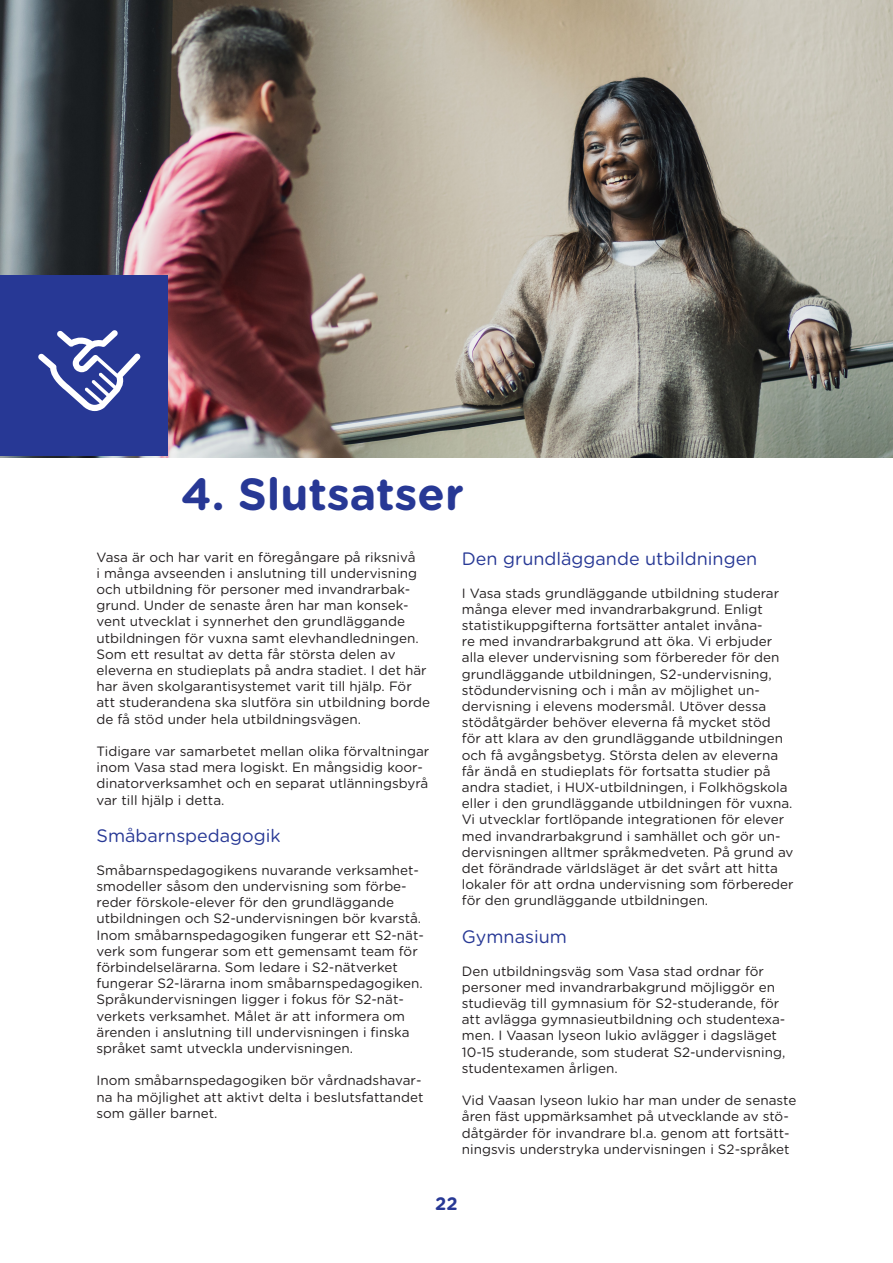
<style>
.page{position:relative;width:893px;height:1263px;background:#fff}
.page>*{position:absolute;margin:0;border:0;box-sizing:border-box;transform-origin:0 0}
.t1{font:700 45px "Gotham Rounded";color:#273895}
.t2{font:18px "Gotham Rounded";color:#273895}
.t3{font:700 18px "Gotham Rounded";color:#273895}
.t4{font:13.5px/16.2px "Gotham Rounded";color:#231f20}
</style>
<div class="page">
<img style="left:0;top:0;width:893px;height:457px">
<div style="left:0;top:275px;width:167px;height:180px;background:#273895"></div>
<svg style="left:38px;top:330px;width:102px;height:81px"></svg>
<p class="t1" style="left:181px;top:461px;width:285px">4. Slutsatser</p>
<p class="t4" style="left:97px;top:548px;width:335px">Vasa är och har varit en föregångare på riksnivå<br>i många avseenden i anslutning till undervisning och utbildning för personer med invandrarbak&shy;grund. Under de senaste åren har man konsek&shy;vent utvecklat i synnerhet den grundläggande utbildningen för vuxna samt elevhandledningen.<br>Som ett resultat av detta får största delen av eleverna en studieplats på andra stadiet. I det här har även skolgarantisystemet varit till hjälp. För att studerandena ska slutföra sin utbildning borde de få stöd under hela utbildningsvägen.</p>
<p class="t4" style="left:97px;top:742px;width:334px">Tidigare var samarbetet mellan olika förvaltningar inom Vasa stad mera logiskt. En mångsidig koor&shy;dinatorverksamhet och en separat utlänningsbyrå var till hjälp i detta.</p>
<p class="t2" style="left:97px;top:824px;width:186px">Småbarnspedagogik</p>
<p class="t4" style="left:97px;top:861px;width:329px">Småbarnspedagogikens nuvarande verksamhet&shy;smodeller såsom den undervisning som förbe&shy;reder förskole-elever för den grundläggande utbildningen och S2-undervisningen bör kvarstå.<br>Inom småbarnspedagogiken fungerar ett S2-nät&shy;verk som fungerar som ett gemensamt team för förbindelselärarna. Som ledare i S2-nätverket fungerar S2-lärarna inom småbarnspedagogiken.<br>Språkundervisningen ligger i fokus för S2-nät&shy;verkets verksamhet. Målet är att informera om ärenden i anslutning till undervisningen i finska språket samt utveckla undervisningen.</p>
<p class="t4" style="left:97px;top:1072px;width:328px">Inom småbarnspedagogiken bör vårdnadshavar&shy;na ha möjlighet att aktivt delta i beslutsfattandet som gäller barnet.</p>
<p class="t2" style="left:462px;top:546px;width:297px">Den grundläggande utbildningen</p>
<p class="t4" style="left:462px;top:584px;width:333px">I Vasa stads grundläggande utbildning studerar många elever med invandrarbakgrund. Enligt statistikuppgifterna fortsätter antalet invåna-<br>re med invandrarbakgrund att öka. Vi erbjuder alla elever undervisning som förbereder för den grundläggande utbildningen, S2-undervisning, stödundervisning och i mån av möjlighet un&shy;dervisning i elevens modersmål. Utöver dessa stödåtgärder behöver eleverna få mycket stöd<br>för att klara av den grundläggande utbildningen och få avgångsbetyg. Största delen av eleverna får ändå en studieplats för fortsatta studier på andra stadiet, i HUX-utbildningen, i Folkhögskola eller i den grundläggande utbildningen för vuxna.<br>Vi utvecklar fortlöpande integrationen för elever med invandrarbakgrund i samhället och gör un&shy;dervisningen alltmer språkmedveten. På grund av det förändrade världsläget är det svårt att hitta lokaler för att ordna undervisning som förbereder för den grundläggande utbildningen.</p>
<p class="t2" style="left:462px;top:924px;width:107px">Gymnasium</p>
<p class="t4" style="left:462px;top:962px;width:325px">Den utbildningsväg som Vasa stad ordnar för personer med invandrarbakgrund möjliggör en studieväg till gymnasium för S2-studerande, för att avlägga gymnasieutbildning och studentexa&shy;men. I Vaasan lyseon lukio avlägger i dagsläget 10-15 studerande, som studerat S2-undervisning, studentexamen årligen.</p>
<p class="t4" style="left:462px;top:1092px;width:336px">Vid Vaasan lyseon lukio har man under de senaste åren fäst uppmärksamhet på utvecklande av stö&shy;dåtgärder för invandrare bl.a. genom att fortsätt&shy;ningsvis understryka undervisningen i S2-språket</p>
<h2 class="t3" style="left:435px;top:1190px;width:24px">22</h2>
</div>
